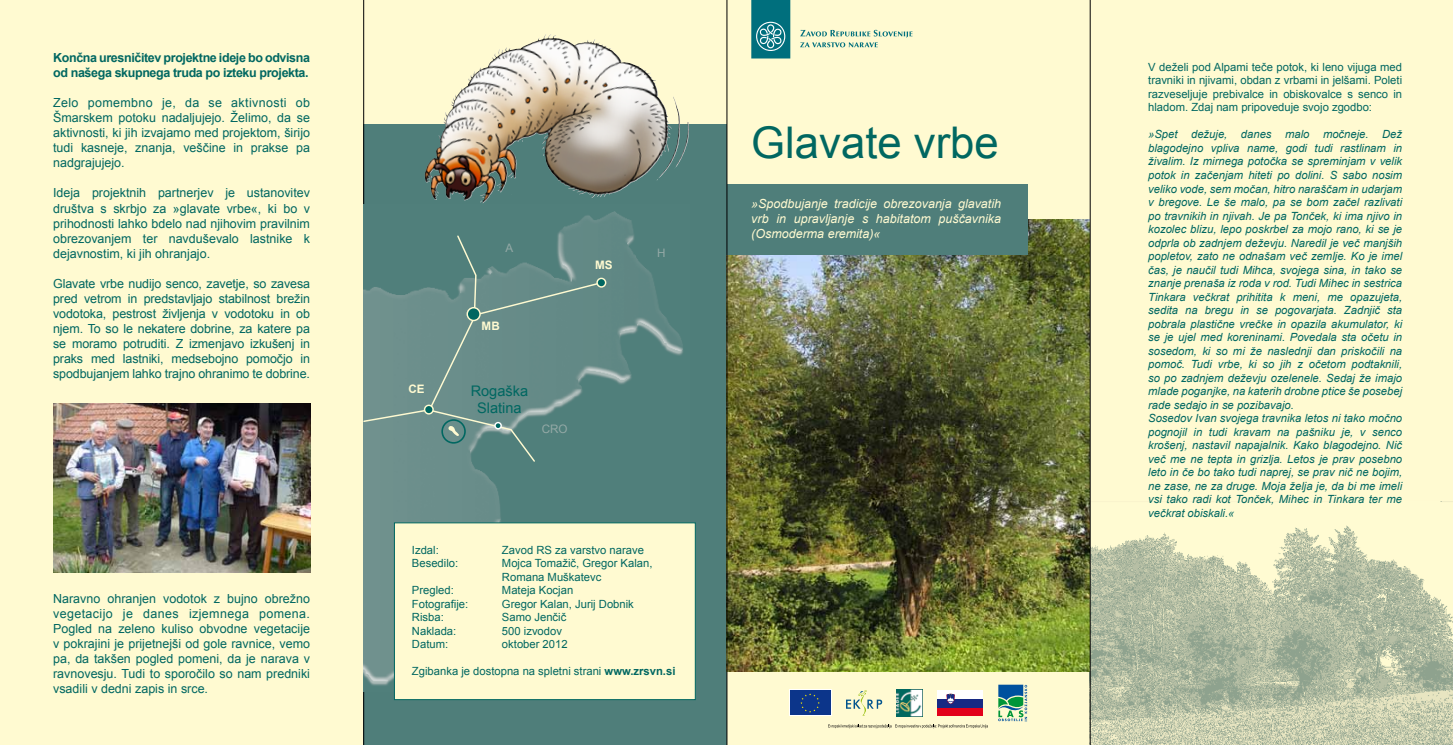
<style>
.page{position:relative;width:1453px;height:745px;background:#fff}
.page>*{position:absolute;margin:0;border:0;box-sizing:border-box;transform-origin:0 0}
.t1{font:43.62px "Arial";color:#006761}
.t2{font:14.5px/17.5px "Arial";color:#006761;text-align:center}
.t3{font:12.5px/15px "Arial";color:#006761;text-align:justify}
.t4{font:italic 12.5px/15px "Arial";color:#fffad1;text-align:justify}
.t5{font:700 12.5px/15px "Arial";letter-spacing:-.03em;color:#006761}
.t6{font:700 11.62px "Arial";color:#fffad1}
.t7{font:11.62px "Arial";color:#94a9a6}
.t8{font:italic 11.25px/13.5px "Arial";color:#006761}
.t9{font:11.25px/13.5px "Arial";color:#006761;text-align:justify}
.s1{font-weight:700}
</style>
<div class="page">
<div style="left:0;top:0;width:363px;height:744px;background:#fffad1"></div>
<div style="left:726px;top:0;width:364px;height:744px;background:#fffad1"></div>
<svg style="left:364px;top:0;width:362px;height:125px;background:#f0eaca"></svg>
<svg style="left:364px;top:125px;width:362px;height:619px;background:#5e8079"></svg>
<div style="left:1090px;top:0;width:363px;height:744px;background:#fffad1"></div>
<img style="left:1091px;top:501px;width:362px;height:243px">
<img style="left:53px;top:403px;width:257px;height:169px">
<img style="left:726px;top:220px;width:364px;height:451px">
<svg style="left:998px;top:684px;width:29px;height:36px"></svg>
<svg style="left:938px;top:706px;width:45px;height:9px"></svg>
<div style="left:938px;top:698px;width:45px;height:8px;background:#162983"></div>
<div style="left:938px;top:690px;width:45px;height:8px;background:#fff"></div>
<svg style="left:946px;top:693px;width:9px;height:10px"></svg>
<img style="left:896px;top:689px;width:26px;height:26px">
<svg style="left:846px;top:690px;width:36px;height:25px"></svg>
<svg style="left:789px;top:689px;width:42px;height:26px"></svg>
<div style="left:790px;top:690px;width:40px;height:24px;background:#0c358a"></div>
<svg style="left:800px;top:693px;width:20px;height:20px"></svg>
<svg style="left:800px;top:30px;width:112px;height:17px"></svg>
<div style="left:751px;top:0;width:39px;height:58px;background:#006f7d"></div>
<svg style="left:756px;top:22px;width:29px;height:29px"></svg>
<div style="left:726px;top:184px;width:302px;height:71px;background:#4f7e7a"></div>
<hr style="left:363px;top:0;width:1px;height:744px;background:#000">
<hr style="left:727px;top:0;width:1px;height:744px;background:#000">
<hr style="left:1090px;top:0;width:1px;height:744px;background:#000">
<img style="left:363px;top:205px;width:327px;height:485px">
<svg style="left:597px;top:278px;width:9px;height:9px"></svg>
<div style="left:596px;top:277px;width:10px;height:10px;border:1px solid #fffad1;border-radius:50%"></div>
<svg style="left:363px;top:234px;width:239px;height:229px;background:#658b87"></svg>
<div style="left:441px;top:419px;width:25px;height:24px;border:2px solid #006761;border-radius:50%"></div>
<svg style="left:425px;top:405px;width:8px;height:8px"></svg>
<div style="left:424px;top:404px;width:10px;height:10px;border:1px solid #fffad1;border-radius:50%"></div>
<div style="left:394px;top:522px;width:301px;height:177px;background:#fffad1;border:1px solid #006761"></div>
<img style="left:506px;top:34px;width:40px;height:17px">
<svg style="left:828px;top:724px;width:160px;height:3px"></svg>
<p class="t5" style="left:53px;top:51px;width:258px">Končna uresničitev projektne ideje bo odvisna od našega skupnega truda po izteku projekta.</p>
<p class="t3" style="left:53px;top:95px;width:258px">Zelo pomembno je, da se aktivnosti ob Šmarskem potoku nadaljujejo. Želimo, da se aktivnosti, ki jih izvajamo med projektom, širijo tudi kasneje, znanja, veščine in prakse pa nadgrajujejo.</p>
<p class="t3" style="left:53px;top:185px;width:258px">Ideja projektnih partnerjev je ustanovitev društva s skrbjo za »glavate vrbe«, ki bo v prihodnosti lahko bdelo nad njihovim pravilnim obrezovanjem ter navduševalo lastnike k dejavnostim, ki jih ohranjajo.</p>
<p class="t3" style="left:53px;top:275px;width:258px">Glavate vrbe nudijo senco, zavetje, so zavesa pred vetrom in predstavljajo stabilnost brežin vodotoka, pestrost življenja v vodotoku in ob njem. To so le nekatere dobrine, za katere pa se moramo potruditi. Z izmenjavo izkušenj in praks med lastniki, medsebojno pomočjo in spodbujanjem lahko trajno ohranimo te dobrine.</p>
<p class="t3" style="left:53px;top:590px;width:258px">Naravno ohranjen vodotok z bujno obrežno vegetacijo je danes izjemnega pomena.<br>Pogled na zeleno kuliso obvodne vegetacije v pokrajini je prijetnejši od gole ravnice, vemo pa, da takšen pogled pomeni, da je narava v ravnovesju. Tudi to sporočilo so nam predniki vsadili v dedni zapis in srce.</p>
<p class="t6" style="left:408px;top:380px;width:18px">CE</p>
<p class="t7" style="left:505px;top:240px;width:9px">A</p>
<p class="t6" style="left:482px;top:317px;width:20px">MB</p>
<p class="t2" style="left:471px;top:381px;width:59px">Rogaška<br>Slatina</p>
<p class="t7" style="left:542px;top:421px;width:27px">CRO</p>
<p class="t6" style="left:595px;top:256px;width:19px">MS</p>
<p class="t7" style="left:657px;top:245px;width:10px">H</p>
<p class="t9" style="left:412px;top:542px;width:28px">Izdal:</p>
<p class="t9" style="left:502px;top:542px;width:143px">Zavod RS za varstvo narave</p>
<p class="t9" style="left:412px;top:556px;width:48px">Besedilo:</p>
<p class="t9" style="left:502px;top:556px;width:152px">Mojca Tomažič, Gregor Kalan,<br>Romana Muškatevc</p>
<p class="t9" style="left:412px;top:583px;width:43px">Pregled:</p>
<p class="t9" style="left:502px;top:583px;width:73px">Mateja Kocjan</p>
<p class="t9" style="left:412px;top:596px;width:58px">Fotografije:</p>
<p class="t9" style="left:502px;top:596px;width:133px">Gregor Kalan, Jurij Dobnik</p>
<p class="t9" style="left:412px;top:610px;width:33px">Risba:</p>
<p class="t9" style="left:502px;top:610px;width:66px">Samo Jenčič</p>
<p class="t9" style="left:412px;top:623px;width:46px">Naklada:</p>
<p class="t9" style="left:502px;top:623px;width:62px">500 izvodov</p>
<p class="t9" style="left:412px;top:637px;width:38px">Datum:</p>
<p class="t9" style="left:502px;top:637px;width:67px">oktober 2012</p>
<p class="t9" style="left:412px;top:664px;width:265px">Zgibanka je dostopna na spletni strani <span class="s1">www.zrsvn.si</span></p>
<h1 class="t1" style="left:751px;top:114px;width:249px">Glavate vrbe</h1>
<p class="t4" style="left:751px;top:196px;width:251px">»Spodbujanje tradicije obrezovanja glavatih vrb in upravljanje s habitatom puščavnika (Osmoderma eremita)«</p>
<p class="t9" style="left:1148px;top:60px;width:255px">V deželi pod Alpami teče potok, ki leno vijuga med travniki in njivami, obdan z vrbami in jelšami. Poleti razveseljuje prebivalce in obiskovalce s senco in hladom. Zdaj nam pripoveduje svojo zgodbo:</p>
<p class="t8" style="left:1148px;top:128px;width:255px">»Spet dežuje, danes malo močneje. Dež blagodejno vpliva name, godi tudi rastlinam in živalim. Iz mirnega potočka se spreminjam v velik potok in začenjam hiteti po dolini. S sabo nosim veliko vode, sem močan, hitro naraščam in udarjam v bregove. Le še malo, pa se bom začel razlivati po travnikih in njivah. Je pa Tonček, ki ima njivo in kozolec blizu, lepo poskrbel za mojo rano, ki se je odprla ob zadnjem deževju. Naredil je več manjših popletov, zato ne odnašam več zemlje. Ko je imel čas, je naučil tudi Mihca, svojega sina, in tako se znanje prenaša iz roda v rod. Tudi Mihec in sestrica Tinkara večkrat prihitita k meni, me opazujeta, sedita na bregu in se pogovarjata. Zadnjič sta pobrala plastične vrečke in opazila akumulator, ki se je ujel med koreninami. Povedala sta očetu in sosedom, ki so mi že naslednji dan priskočili na pomoč. Tudi vrbe, ki so jih z očetom podtaknili, so po zadnjem deževju ozelenele. Sedaj že imajo mlade poganjke, na katerih drobne ptice še posebej rade sedajo in se pozibavajo.<br>Sosedov Ivan svojega travnika letos ni tako močno pognojil in tudi kravam na pašniku je, v senco krošenj, nastavil napajalnik. Kako blagodejno. Nič več me ne tepta in grizlja. Letos je prav posebno leto in če bo tako tudi naprej, se prav nič ne bojim, ne zase, ne za druge. Moja želja je, da bi me imeli vsi tako radi kot Tonček, Mihec in Tinkara ter me večkrat obiskali.«</p>
</div>
